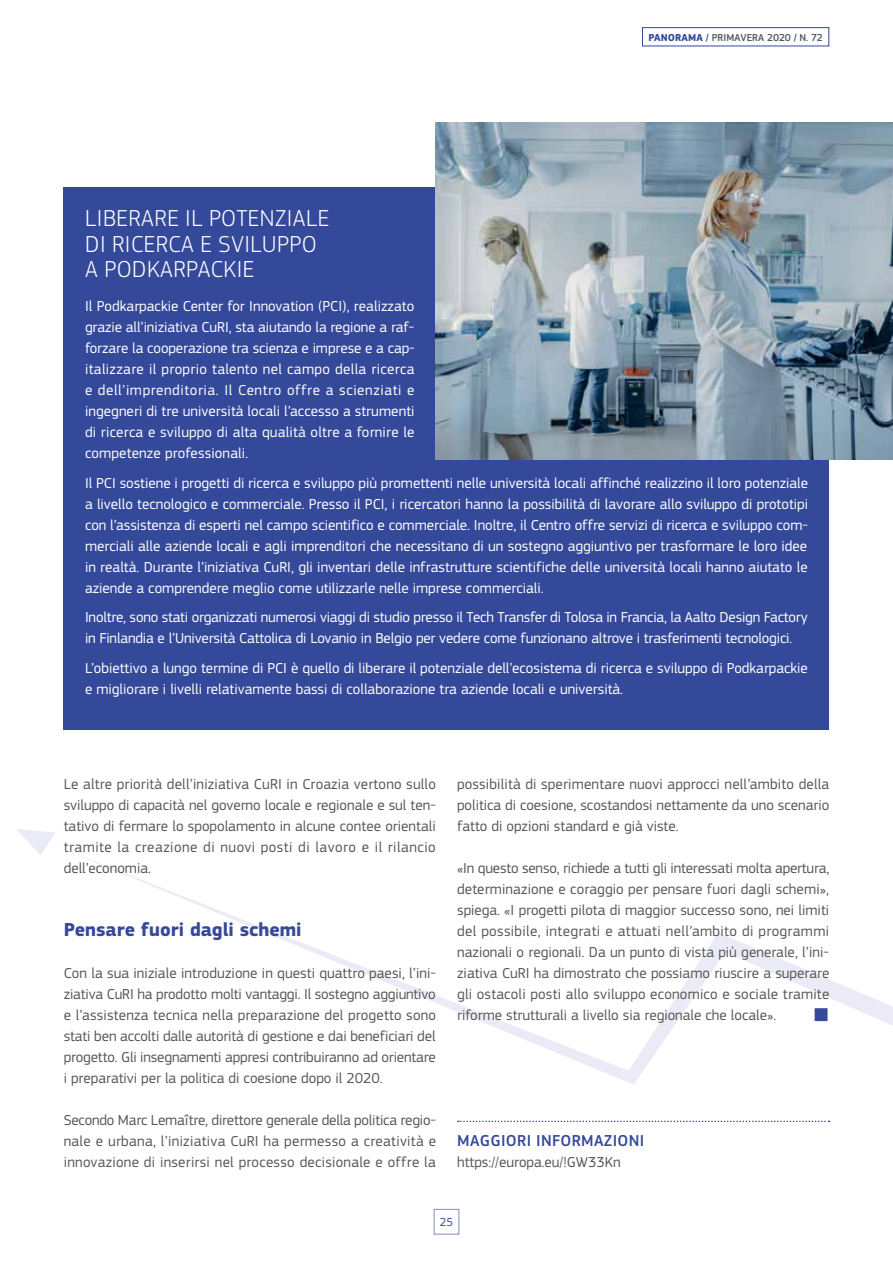
<style>
.page{position:relative;width:893px;height:1263px;background:#fff}
.page>*{position:absolute;margin:0;border:0;box-sizing:border-box;transform-origin:0 0}
.t1{font:300 24px/25.5px "EC Square Sans Pro";letter-spacing:.02em;color:#fff}
.t2{font:700 19.5px "EC Square Sans Pro";color:#34499a}
.t3{font:500 16.5px "EC Square Sans Pro";letter-spacing:.02em;color:#34499a}
.t4{font:15px/21px "EC Square Sans Pro";color:#fff;text-align:justify}
.t5{font:15px/21px "EC Square Sans Pro";color:#575756;text-align:justify}
.t6{font:12px "EC Square Sans Pro";color:#34499a}
.t7{font:500 10.5px "EC Square Sans Pro";letter-spacing:.01em;color:#575756}
.s1{font-weight:700;color:#34499a}
.s2{color:#34499a}
</style>
<div class="page">
<svg style="left:17px;top:829px;width:38px;height:26px"></svg>
<svg style="left:51px;top:845px;width:842px;height:239px"></svg>
<svg style="left:458px;top:1120px;width:371px;height:2px"></svg>
<div style="left:434px;top:1209px;width:25px;height:25px;border:1px solid #8589c3"></div>
<div style="left:642px;top:27px;width:187px;height:19px;border:1px solid #34499a"></div>
<div style="left:64px;top:187px;width:765px;height:542px;background:#34499a"></div>
<img style="left:436px;top:122px;width:457px;height:337px">
<svg style="left:815px;top:1008px;width:13px;height:13px"></svg>
<p class="t7" style="left:648px;top:31px;width:176px"><span class="s1">PANORAMA</span> <span class="s2">/</span> PRIMAVERA 2020 <span class="s2">/</span> N. 72</p>
<h1 class="t1" style="left:85px;top:206px;width:245px">LIBERARE IL POTENZIALE<br>DI RICERCA E SVILUPPO<br>A PODKARPACKIE</h1>
<p class="t4" style="left:85px;top:296px;width:331px">Il Podkarpackie Center for Innovation (PCI), realizzato grazie all’iniziativa CuRI, sta aiutando la regione a raf&shy;forzare la cooperazione tra scienza e imprese e a cap&shy;italizzare il proprio talento nel campo della ricerca e dell’imprenditoria. Il Centro offre a scienziati e ingegneri di tre università locali l’accesso a strumenti di ricerca e sviluppo di alta qualità oltre a fornire le competenze professionali.</p>
<p class="t4" style="left:85px;top:472px;width:725px">Il PCI sostiene i progetti di ricerca e sviluppo più promettenti nelle università locali affinché realizzino il loro potenziale a livello tecnologico e commerciale. Presso il PCI, i ricercatori hanno la possibilità di lavorare allo sviluppo di prototipi con l’assistenza di esperti nel campo scientifico e commerciale. Inoltre, il Centro offre servizi di ricerca e sviluppo com&shy;merciali alle aziende locali e agli imprenditori che necessitano di un sostegno aggiuntivo per trasformare le loro idee in realtà. Durante l’iniziativa CuRI, gli inventari delle infrastrutture scientifiche delle università locali hanno aiutato le aziende a comprendere meglio come utilizzarle nelle imprese commerciali.</p>
<p class="t4" style="left:85px;top:607px;width:724px">Inoltre, sono stati organizzati numerosi viaggi di studio presso il Tech Transfer di Tolosa in Francia, la Aalto Design Factory in Finlandia e l’Università Cattolica di Lovanio in Belgio per vedere come funzionano altrove i trasferimenti tecnologici.</p>
<p class="t4" style="left:85px;top:657px;width:724px">L’obiettivo a lungo termine di PCI è quello di liberare il potenziale dell’ecosistema di ricerca e sviluppo di Podkarpackie e migliorare i livelli relativamente bassi di collaborazione tra aziende locali e università.</p>
<p class="t5" style="left:64px;top:774px;width:374px">Le altre priorità dell’iniziativa CuRI in Croazia vertono sullo sviluppo di capacità nel governo locale e regionale e sul ten&shy;tativo di fermare lo spopolamento in alcune contee orientali tramite la creazione di nuovi posti di lavoro e il rilancio dell’economia.</p>
<h2 class="t2" style="left:64px;top:918px;width:239px">Pensare fuori dagli schemi</h2>
<p class="t5" style="left:64px;top:963px;width:374px">Con la sua iniziale introduzione in questi quattro paesi, l’ini&shy;ziativa CuRI ha prodotto molti vantaggi. Il sostegno aggiuntivo e l’assistenza tecnica nella preparazione del progetto sono stati ben accolti dalle autorità di gestione e dai beneficiari del progetto. Gli insegnamenti appresi contribuiranno ad orientare i preparativi per la politica di coesione dopo il 2020.</p>
<p class="t5" style="left:64px;top:1110px;width:374px">Secondo Marc Lemaître, direttore generale della politica regio&shy;nale e urbana, l’iniziativa CuRI ha permesso a creatività e innovazione di inserirsi nel processo decisionale e offre la</p>
<p class="t5" style="left:457px;top:774px;width:374px">possibilità di sperimentare nuovi approcci nell’ambito della politica di coesione, scostandosi nettamente da uno scenario fatto di opzioni standard e già viste.</p>
<p class="t5" style="left:457px;top:858px;width:374px">«In questo senso, richiede a tutti gli interessati molta apertura, determinazione e coraggio per pensare fuori dagli schemi», spiega. «I progetti pilota di maggior successo sono, nei limiti del possibile, integrati e attuati nell’ambito di programmi nazionali o regionali. Da un punto di vista più generale, l’ini&shy;ziativa CuRI ha dimostrato che possiamo riuscire a superare gli ostacoli posti allo sviluppo economico e sociale tramite riforme strutturali a livello sia regionale che locale».</p>
<p class="t3" style="left:457px;top:1131px;width:189px">MAGGIORI INFORMAZIONI</p>
<p class="t5" style="left:457px;top:1152px;width:165px">https://europa.eu/!GW33Kn</p>
<p class="t6" style="left:440px;top:1215px;width:15px">25</p>
</div>
